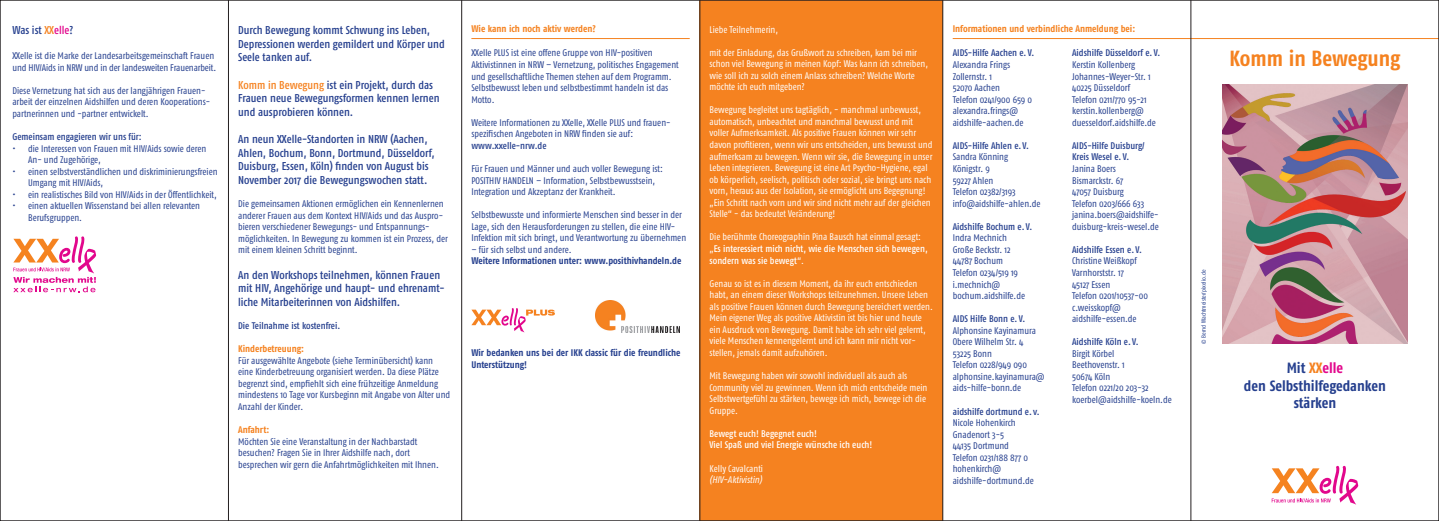
<style>
.page{position:relative;width:1439px;height:521px;background:#fff}
.page>*{position:absolute;margin:0;border:0;box-sizing:border-box;transform-origin:0 0}
.t1{font:700 21.88px "Fago Co";letter-spacing:-.005em;color:#f58220}
.t2{font:700 14.88px/17.8px "Fago Co";color:#253f8e;text-align:center}
.t3{font:11.38px/13.7px "Fago Co Med";color:#253f8e}
.t4{font:9.62px/11.5px "Fago Co";color:#253f8e}
.t5{font:9.62px/11.5px "Fago Co";color:#fff}
.t6{font:9.62px/11.5px "Fago Co Med";color:#253f8e}
.t7{font:9.62px/11.5px "Fago Co Med";color:#fff}
.t8{font:700 9.62px/11.5px "Fago Co";color:#253f8e}
.t9{font:700 9.62px "Fago Co";color:#f58220}
.t10{font:italic 9.62px "Fago Co";letter-spacing:-.005em;color:#fff}
.t11{font:6.12px "Fago Co";color:#253f8e}
.s1{color:#f58220}
.s2{color:#e2078c}
.s3{font-family:"Fago Co"}
</style>
<div class="page">
<div style="left:699px;top:0;width:244px;height:521px;background:#f58220"></div>
<img style="left:1222px;top:84px;width:185px;height:259px">
<svg style="left:1271px;top:466px;width:87px;height:39px"></svg>
<svg style="left:13px;top:236px;width:83px;height:56px"></svg>
<hr style="left:952px;top:38px;width:487px;height:1px;background:#f58220">
<hr style="left:471px;top:38px;width:219px;height:1px;background:#f58220">
<svg style="left:471px;top:308px;width:84px;height:24px"></svg>
<img style="left:595px;top:300px;width:84px;height:33px">
<hr style="left:228px;top:0;width:1px;height:521px;background:#231f20">
<hr style="left:461px;top:0;width:1px;height:521px;background:#231f20">
<hr style="left:699px;top:0;width:1px;height:521px;background:#231f20">
<hr style="left:942px;top:0;width:1px;height:521px;background:#231f20">
<hr style="left:1190px;top:0;width:1px;height:521px;background:#231f20">
<p class="t3" style="left:12px;top:23px;width:62px">Was ist <span class="s1">XX</span><span class="s2">elle</span>?</p>
<p class="t4" style="left:12px;top:50px;width:205px">XXelle ist die Marke der Landesarbeitsgemeinschaft Frauen und HIV/Aids in NRW und in der landesweiten Frauenarbeit.</p>
<p class="t4" style="left:12px;top:85px;width:199px">Diese Vernetzung hat sich aus der langjährigen Frauen&shy;arbeit der einzelnen Aidshilfen und deren Kooperations&shy;partnerinnen und -partner entwickelt.</p>
<p class="t6" style="left:12px;top:131px;width:131px">Gemeinsam engagieren wir uns für:</p>
<p class="t4" style="left:28px;top:142px;width:180px;text-indent:-16px">• die Interessen von Frauen mit HIV/Aids sowie deren<br>An- und Zugehörige,</p>
<p class="t4" style="left:28px;top:165px;width:191px;text-indent:-16px">• einen selbstverständlichen und diskriminierungsfreien<br>Umgang mit HIV/Aids,</p>
<p class="t4" style="left:12px;top:188px;width:206px">• ein realistisches Bild von HIV/Aids in der Öffentlichkeit,</p>
<p class="t4" style="left:28px;top:200px;width:173px;text-indent:-16px">• einen aktuellen Wissenstand bei allen relevanten<br>Berufsgruppen.</p>
<p class="t3" style="left:238px;top:23px;width:208px">Durch Bewegung kommt Schwung ins Leben,<br>Depressionen werden gemildert und Körper und<br>Seele tanken auf.</p>
<p class="t3" style="left:238px;top:78px;width:203px"><span class="s1">Komm in Bewegung</span> ist ein Projekt, durch das<br>Frauen neue Bewegungsformen kennen lernen und ausprobieren können.</p>
<p class="t3" style="left:238px;top:132px;width:198px">An neun XXelle-Standorten in NRW (Aachen, Ahlen, Bochum, Bonn, Dortmund, Düsseldorf, Duisburg, Essen, Köln) finden von August bis November 2017 die Bewegungswochen statt.</p>
<p class="t4" style="left:238px;top:198px;width:211px">Die gemeinsamen Aktionen ermöglichen ein Kennenlernen anderer Frauen aus dem Kontext HIV/Aids und das Auspro&shy;bieren verschiedener Bewegungs- und Entspannungs&shy;möglichkeiten. In Bewegung zu kommen ist ein Prozess, der mit einem kleinen Schritt beginnt.</p>
<p class="t3" style="left:238px;top:268px;width:206px">An den Workshops teilnehmen, können Frauen mit HIV, Angehörige und haupt- und ehrenamt&shy;liche Mitarbeiterinnen von Aidshilfen.</p>
<p class="t6" style="left:238px;top:320px;width:104px">Die Teilnahme ist kostenfrei.</p>
<p class="t9" style="left:238px;top:343px;width:67px">Kinderbetreuung:</p>
<p class="t4" style="left:238px;top:354px;width:214px">Für ausgewählte Angebote (siehe Terminübersicht) kann eine Kinderbetreuung organisiert werden. Da diese Plätze begrenzt sind, empfiehlt sich eine frühzeitige Anmeldung mindestens 10 Tage vor Kursbeginn mit Angabe von Alter und Anzahl der Kinder.</p>
<p class="t9" style="left:238px;top:424px;width:33px">Anfahrt:</p>
<p class="t4" style="left:238px;top:435px;width:202px">Möchten Sie eine Veranstaltung in der Nachbarstadt besuchen? Fragen Sie in Ihrer Aidshilfe nach, dort besprechen wir gern die Anfahrtmöglichkeiten mit Ihnen.</p>
<p class="t9" style="left:471px;top:23px;width:126px">Wie kann ich noch aktiv werden?</p>
<p class="t9" style="left:952px;top:23px;width:184px">Informationen und verbindliche Anmeldung bei:</p>
<p class="t6" style="left:952px;top:47px;width:83px">AIDS-Hilfe Aachen e. V.</p>
<p class="t4" style="left:952px;top:59px;width:81px">Alexandra Frings<br>Zollernstr. 1<br>52070 Aachen<br>Telefon 0241/900 659 0 alexandra.frings@ aidshilfe-aachen.de</p>
<p class="t6" style="left:952px;top:140px;width:78px">AIDS-Hilfe Ahlen e. V.</p>
<p class="t4" style="left:952px;top:151px;width:89px">Sandra Könning<br>Königstr. 9<br>59227 Ahlen<br>Telefon 02382/3193 info@aidshilfe-ahlen.de</p>
<p class="t6" style="left:952px;top:220px;width:81px">Aidshilfe Bochum e. V.</p>
<p class="t4" style="left:952px;top:232px;width:74px">Indra Mechnich<br>Große Beckstr. 12<br>44787 Bochum<br>Telefon 0234/519 19 i.mechnich@ bochum.aidshilfe.de</p>
<p class="t6" style="left:952px;top:313px;width:74px">AIDS Hilfe Bonn e. V.</p>
<p class="t4" style="left:952px;top:324px;width:93px">Alphonsine Kayinamura<br>Obere Wilhelm Str. 4<br>53225 Bonn<br>Telefon 0228/949 090 alphonsine.kayinamura@ aids-hilfe-bonn.de</p>
<p class="t6" style="left:952px;top:405px;width:88px">aidshilfe dortmund e. v.</p>
<p class="t4" style="left:952px;top:417px;width:83px">Nicole Hohenkirch<br>Gnadenort 3-5<br>44135 Dortmund<br>Telefon 0231/188 877 0 hohenkirch@ aidshilfe-dortmund.de</p>
<p class="t5" style="left:709px;top:23px;width:70px">Liebe Teilnehmerin,</p>
<p class="t5" style="left:709px;top:46px;width:220px">mit der Einladung, das Grußwort zu schreiben, kam bei mir schon viel Bewegung in meinen Kopf: Was kann ich schreiben, wie soll ich zu solch einem Anlass schreiben? Welche Worte möchte ich euch mitgeben?</p>
<p class="t5" style="left:709px;top:104px;width:224px">Bewegung begleitet uns tagtäglich, - manchmal unbewusst, automatisch, unbeachtet und manchmal bewusst und mit voller Aufmerksamkeit. Als positive Frauen können wir sehr davon profitieren, wenn wir uns entscheiden, uns bewusst und aufmerksam zu bewegen. Wenn wir sie, die Bewegung in unser Leben integrieren. Bewegung ist eine Art Psycho-Hygiene, egal ob körperlich, seelisch, politisch oder sozial, sie bringt uns nach vorn, heraus aus der Isolation, sie ermöglicht uns Begegnung! „Ein Schritt nach vorn und wir sind nicht mehr auf der gleichen Stelle“ - das bedeutet Veränderung!</p>
<p class="t5" style="left:709px;top:231px;width:213px">Die berühmte Choreographin Pina Bausch hat einmal gesagt:</p>
<p class="t7" style="left:709px;top:243px;width:220px"><span class="s3">„</span>Es interessiert mich nicht, wie die Menschen sich bewegen, sondern was sie bewegt<span class="s3">“.</span></p>
<p class="t5" style="left:709px;top:277px;width:225px">Genau so ist es in diesem Moment, da ihr euch entschieden habt, an einem dieser Workshops teilzunehmen. Unsere Leben als positive Frauen können durch Bewegung bereichert werden.<br>Mein eigener Weg als positive Aktivistin ist bis hier und heute ein Ausdruck von Bewegung. Damit habe ich sehr viel gelernt, viele Menschen kennengelernt und ich kann mir nicht vor&shy;stellen, jemals damit aufzuhören.</p>
<p class="t5" style="left:709px;top:370px;width:219px">Mit Bewegung haben wir sowohl individuell als auch als Community viel zu gewinnen. Wenn ich mich entscheide mein Selbstwertgefühl zu stärken, bewege ich mich, bewege ich die Gruppe.</p>
<p class="t7" style="left:709px;top:427px;width:164px">Bewegt euch! Begegnet euch!<br>Viel Spaß und viel Energie wünsche ich euch!</p>
<p class="t5" style="left:709px;top:462px;width:55px">Kelly Cavalcanti</p>
<p class="t10" style="left:709px;top:474px;width:54px">(HIV-Aktivistin)</p>
<p class="t6" style="left:1072px;top:47px;width:90px">Aidshilfe Düsseldorf e. V.</p>
<p class="t4" style="left:1072px;top:59px;width:85px">Kerstin Kollenberg<br>Johannes-Weyer-Str. 1<br>40225 Düsseldorf<br>Telefon 0211/770 95-21 kerstin.kollenberg@ duesseldorf.aidshilfe.de</p>
<p class="t6" style="left:1072px;top:140px;width:74px">AIDS-Hilfe Duisburg/<br>Kreis Wesel e. V.</p>
<p class="t4" style="left:1072px;top:163px;width:88px">Janina Boers<br>Bismarckstr. 67<br>47057 Duisburg<br>Telefon 0203/666 633 janina.boers@aidshilfe&shy;duisburg-kreis-wesel.de</p>
<p class="t6" style="left:1072px;top:244px;width:71px">Aidshilfe Essen e. V.</p>
<p class="t4" style="left:1072px;top:255px;width:77px">Christine Weißkopf<br>Varnhorststr. 17<br>45127 Essen<br>Telefon 0201/10537-00 c.weisskopf@ aidshilfe-essen.de</p>
<p class="t6" style="left:1072px;top:336px;width:68px">Aidshilfe Köln e. V.</p>
<p class="t4" style="left:1072px;top:348px;width:101px">Birgit Körbel<br>Beethovenstr. 1<br>50674 Köln<br>Telefon 0221/20 203-32 koerbel@aidshilfe-koeln.de</p>
<p class="t4" style="left:471px;top:47px;width:209px">XXelle PLUS ist eine offene Gruppe von HIV-positiven Aktivistinnen in NRW – Vernetzung, politisches Engagement und gesellschaftliche Themen stehen auf dem Programm.<br>Selbstbewusst leben und selbstbestimmt handeln ist das Motto.</p>
<p class="t4" style="left:471px;top:117px;width:199px">Weitere Informationen zu XXelle, XXelle PLUS und frauen&shy;spezifischen Angeboten in NRW finden sie auf:</p>
<p class="t6" style="left:471px;top:140px;width:77px">www.xxelle-nrw.de</p>
<p class="t4" style="left:471px;top:163px;width:193px">Für Frauen und Männer und auch voller Bewegung ist:<br>POSITHIV HANDELN – Information, Selbstbewusstsein,<br>Integration und Akzeptanz der Krankheit.</p>
<p class="t4" style="left:471px;top:209px;width:216px">Selbstbewusste und informierte Menschen sind besser in der<br>Lage, sich den Herausforderungen zu stellen, die eine HIV-<br>Infektion mit sich bringt, und Verantwortung zu übernehmen</p>
<p class="t4" style="left:471px;top:244px;width:102px">– für sich selbst und andere.</p>
<p class="t8" style="left:471px;top:255px;width:211px">Weitere Informationen unter: www.posithivhandeln.de</p>
<p class="t8" style="left:471px;top:347px;width:211px">Wir bedanken uns bei der IKK classic für die freundliche<br>Unterstützung!</p>
<h1 class="t1" style="left:1229px;top:46px;width:172px">Komm in Bewegung</h1>
<p class="t11" style="left:1200px;top:344px;width:75px;rotate:-90deg">© Bernd Wachtmeister/pixelio.de</p>
<h2 class="t2" style="left:1244px;top:358px;width:143px">Mit <span class="s1">XX</span><span class="s2">elle<br></span>den Selbsthilfegedanken stärken</h2>
</div>
